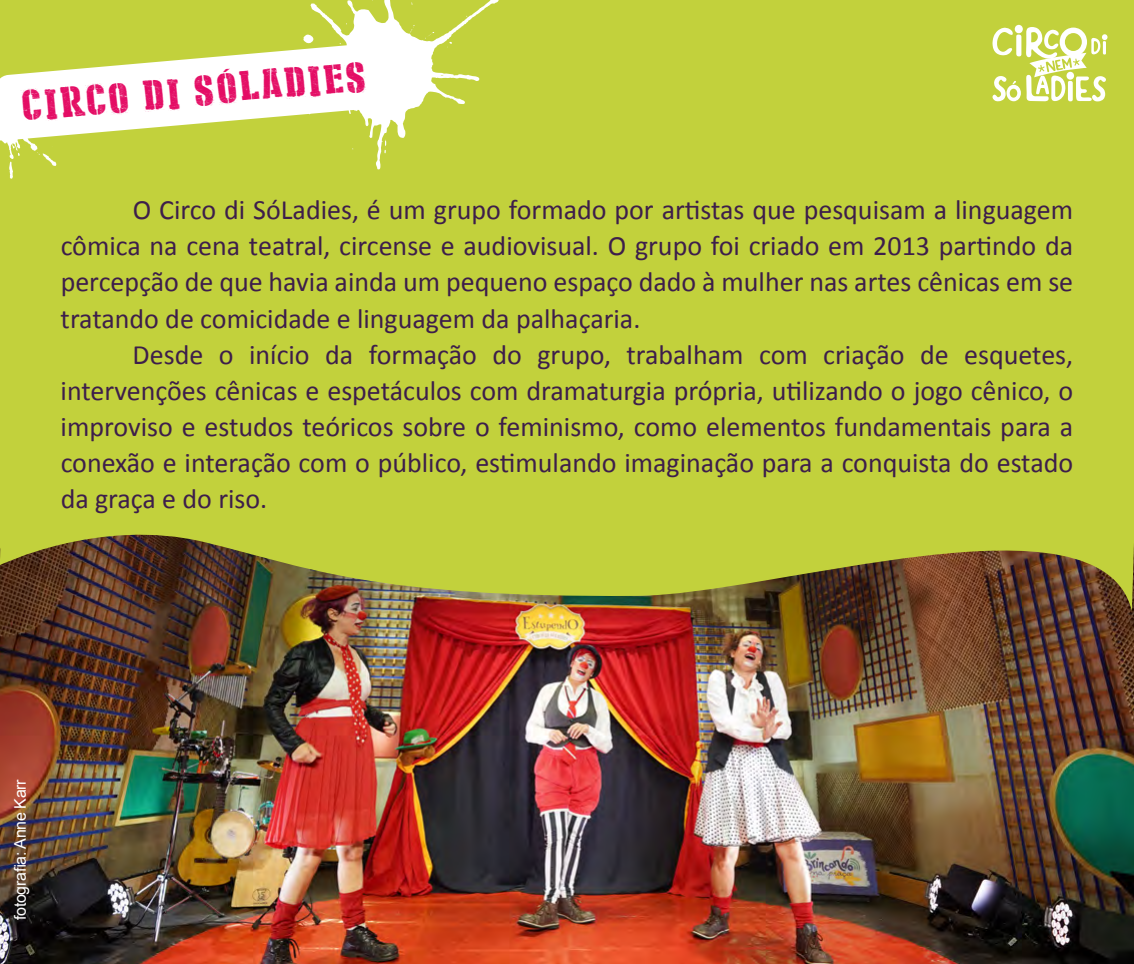
<style>
.page{position:relative;width:1134px;height:964px;background:#c2d13c}
.page>*{position:absolute;margin:0;border:0;box-sizing:border-box;transform-origin:0 0}
.t1{font:41.2px "Stencil Cargo Army";color:#e40c64}
.t2{font:28px/36px "Calibri";color:#3d1e4b;text-align:justify}
.t3{font:16px "Arial";letter-spacing:-.02em;color:#fff}
</style>
<div class="page">
<img style="left:0;top:611px;width:1134px;height:353px">
<img style="left:0;top:534px;width:1134px;height:77px">
<svg style="left:0;top:0;width:499px;height:179px"></svg>
<svg style="left:992px;top:25px;width:115px;height:76px"></svg>
<h1 class="t1" style="left:19px;top:85px;width:349px;rotate:-5deg">CIRCO DI SÓLADIES</h1>
<p class="t2" style="left:61px;top:191px;width:1014px;text-indent:72px">O Circo di SóLadies, é um grupo formado por artistas que pesquisam a linguagem cômica na cena teatral, circense e audiovisual. O grupo foi criado em 2013 partindo da percepção de que havia ainda um pequeno espaço dado à mulher nas artes cênicas em se tratando de comicidade e linguagem da palhaçaria.</p>
<p class="t2" style="left:61px;top:335px;width:1014px;text-indent:72px">Desde o início da formação do grupo, trabalham com criação de esquetes, intervenções cênicas e espetáculos com dramaturgia própria, utilizando o jogo cênico, o improviso e estudos teóricos sobre o feminismo, como elementos fundamentais para a conexão e interação com o público, estimulando imaginação para a conquista do estado da graça e do riso.</p>
<p class="t3" style="left:10px;top:920px;width:142px;rotate:-90deg">fotografia: Anne Karr</p>
</div>
